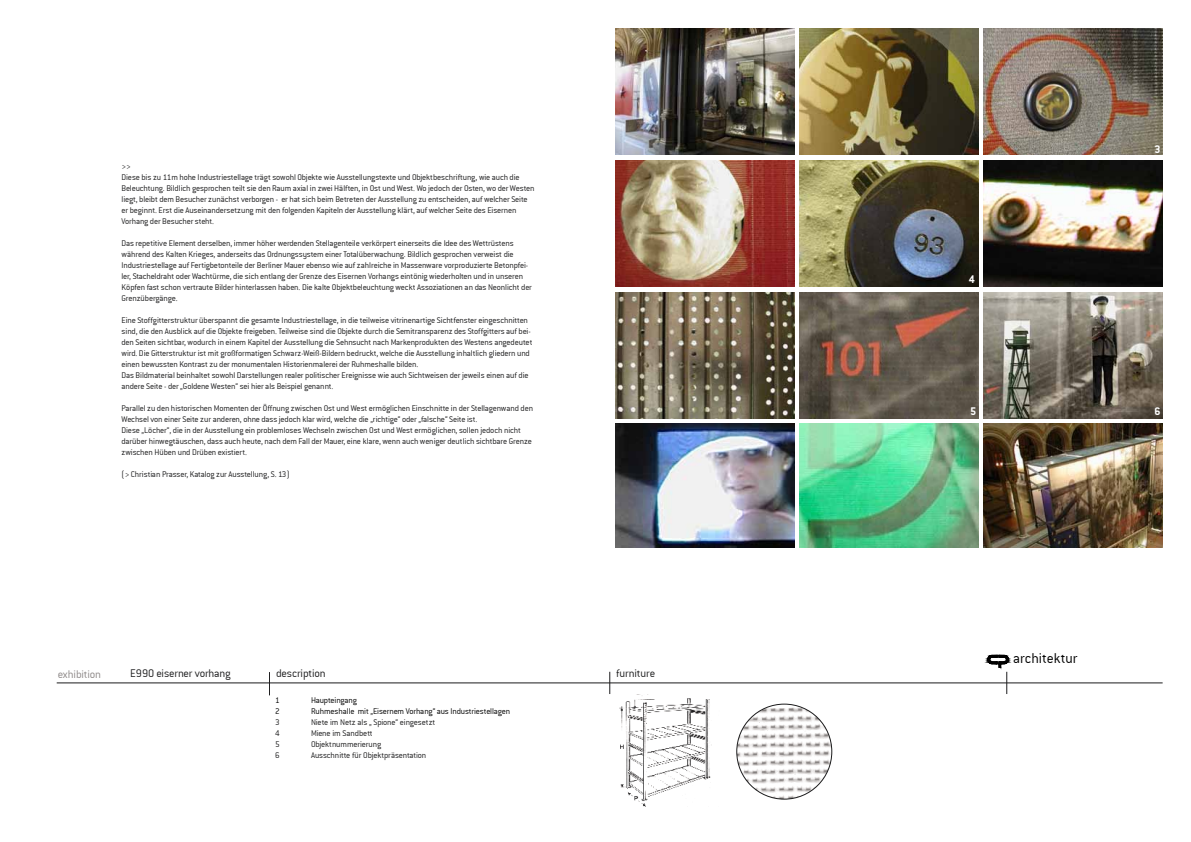
<style>
.page{position:relative;width:1191px;height:842px;background:#fff}
.page>*{position:absolute;margin:0;border:0;box-sizing:border-box;transform-origin:0 0}
.t1{font:15.4px "Conduit ITCTT Light";color:#000}
.t2{font:12px "Conduit ITCTT Light";letter-spacing:-.01em;color:#1c1c1d}
.t3{font:12px "Conduit ITCTT Light";letter-spacing:-.015em;color:#8e8988}
.t4{font:12px "Conduit ITCTT Bold";color:#fff}
.t5{font:9px/11px "Conduit ITCTT Light";letter-spacing:-.015em;color:#1c1c1d}
.t6{font:9px "Conduit ITCTT Light";letter-spacing:-.015em;color:#000}
</style>
<div class="page">
<svg style="left:609px;top:672px;width:1px;height:22px"></svg>
<hr style="left:57px;top:683px;width:1105px;height:1px;background:#1c1c1d">
<svg style="left:269px;top:672px;width:1px;height:23px"></svg>
<img style="left:615px;top:292px;width:179px;height:126px">
<img style="left:615px;top:423px;width:179px;height:124px">
<img style="left:984px;top:28px;width:178px;height:126px">
<img style="left:615px;top:160px;width:179px;height:126px">
<img style="left:799px;top:292px;width:179px;height:126px">
<img style="left:984px;top:160px;width:178px;height:126px">
<img style="left:615px;top:29px;width:179px;height:125px">
<img style="left:799px;top:160px;width:179px;height:126px">
<img style="left:799px;top:424px;width:179px;height:123px">
<img style="left:984px;top:292px;width:178px;height:126px">
<img style="left:619px;top:695px;width:93px;height:112px">
<img style="left:736px;top:704px;width:95px;height:95px;border-radius:48px">
<img style="left:984px;top:423px;width:178px;height:124px">
<img style="left:799px;top:28px;width:179px;height:126px">
<svg style="left:984px;top:654px;width:94px;height:40px"></svg>
<p class="t5" style="left:121px;top:161px;width:414px">&gt;&gt;<br>Diese bis zu 11m hohe Industriestellage trägt sowohl Objekte wie Ausstellungstexte und Objektbeschriftung, wie auch die Beleuchtung. Bildlich gesprochen teilt sie den Raum axial in zwei Hälften, in Ost und West. Wo jedoch der Osten, wo der Westen liegt, bleibt dem Besucher zunächst verborgen - er hat sich beim Betreten der Ausstellung zu entscheiden, auf welcher Seite er beginnt. Erst die Auseinandersetzung mit den folgenden Kapiteln der Ausstellung klärt, auf welcher Seite des Eisernen Vorhang der Besucher steht.</p>
<p class="t5" style="left:121px;top:238px;width:412px">Das repetitive Element derselben, immer höher werdenden Stellagenteile verkörpert einerseits die Idee des Wettrüstens während des Kalten Krieges, anderseits das Ordnungssystem einer Totalüberwachung. Bildlich gesprochen verweist die Industriestellage auf Fertigbetonteile der Berliner Mauer ebenso wie auf zahlreiche in Massenware vorproduzierte Betonpfei&shy;ler, Stacheldraht oder Wachtürme, die sich entlang der Grenze des Eisernen Vorhangs eintönig wiederholten und in unseren Köpfen fast schon vertraute Bilder hinterlassen haben. Die kalte Objektbeleuchtung weckt Assoziationen an das Neonlicht der Grenzübergänge.</p>
<p class="t5" style="left:121px;top:315px;width:412px">Eine Stoffgitterstruktur überspannt die gesamte Industriestellage, in die teilweise vitrinenartige Sichtfenster eingeschnitten sind, die den Ausblick auf die Objekte freigeben. Teilweise sind die Objekte durch die Semitransparenz des Stoffgitters auf bei&shy;den Seiten sichtbar, wodurch in einem Kapitel der Ausstellung die Sehnsucht nach Markenprodukten des Westens angedeutet wird. Die Gitterstruktur ist mit großformatigen Schwarz-Weiß-Bildern bedruckt, welche die Ausstellung inhaltlich gliedern und einen bewussten Kontrast zu der monumentalen Historienmalerei der Ruhmeshalle bilden.<br>Das Bildmaterial beinhaltet sowohl Darstellungen realer politischer Ereignisse wie auch Sichtweisen der jeweils einen auf die andere Seite - der „Goldene Westen“ sei hier als Beispiel genannt.</p>
<p class="t5" style="left:121px;top:402px;width:413px">Parallel zu den historischen Momenten der Öffnung zwischen Ost und West ermöglichen Einschnitte in der Stellagenwand den Wechsel von einer Seite zur anderen, ohne dass jedoch klar wird, welche die „richtige“ oder „falsche“ Seite ist.<br>Diese „Löcher“, die in der Ausstellung ein problemloses Wechseln zwischen Ost und West ermöglichen, sollen jedoch nicht darüber hinwegtäuschen, dass auch heute, nach dem Fall der Mauer, eine klare, wenn auch weniger deutlich sichtbare Grenze zwischen Hüben und Drüben existiert.</p>
<p class="t5" style="left:121px;top:468px;width:170px">(&gt; Christian Prasser, Katalog zur Ausstellung, S. 13)</p>
<h2 class="t3" style="left:58px;top:667px;width:45px">exhibition</h2>
<h2 class="t2" style="left:130px;top:667px;width:102px">E990 eiserner vorhang</h2>
<h2 class="t2" style="left:276px;top:667px;width:51px">description</h2>
<p class="t6" style="left:275px;top:695px;width:6px">1</p>
<p class="t6" style="left:311px;top:695px;width:47px">Haupteingang</p>
<p class="t6" style="left:275px;top:706px;width:6px">2</p>
<p class="t6" style="left:311px;top:706px;width:200px">Ruhmeshalle mit „Eisernem Vorhang“ aus Industriestellagen</p>
<p class="t5" style="left:275px;top:716px;width:6px">3</p>
<p class="t5" style="left:311px;top:716px;width:126px">Niete im Netz als „ Spione“ eingesetzt</p>
<p class="t5" style="left:275px;top:727px;width:6px">4</p>
<p class="t5" style="left:311px;top:727px;width:63px">Miene im Sandbett</p>
<p class="t5" style="left:275px;top:738px;width:6px">5</p>
<p class="t5" style="left:311px;top:738px;width:72px">Objektnummerierung</p>
<p class="t5" style="left:275px;top:749px;width:6px">6</p>
<p class="t5" style="left:311px;top:749px;width:117px">Ausschnitte für Objektpräsentation</p>
<h2 class="t2" style="left:616px;top:667px;width:41px">furniture</h2>
<h2 class="t4" style="left:968px;top:272px;width:8px">4</h2>
<h2 class="t4" style="left:1154px;top:142px;width:8px">3</h2>
<h2 class="t4" style="left:970px;top:404px;width:8px">5</h2>
<h2 class="t4" style="left:1154px;top:404px;width:8px">6</h2>
<h1 class="t1" style="left:1013px;top:650px;width:66px">architektur</h1>
</div>
